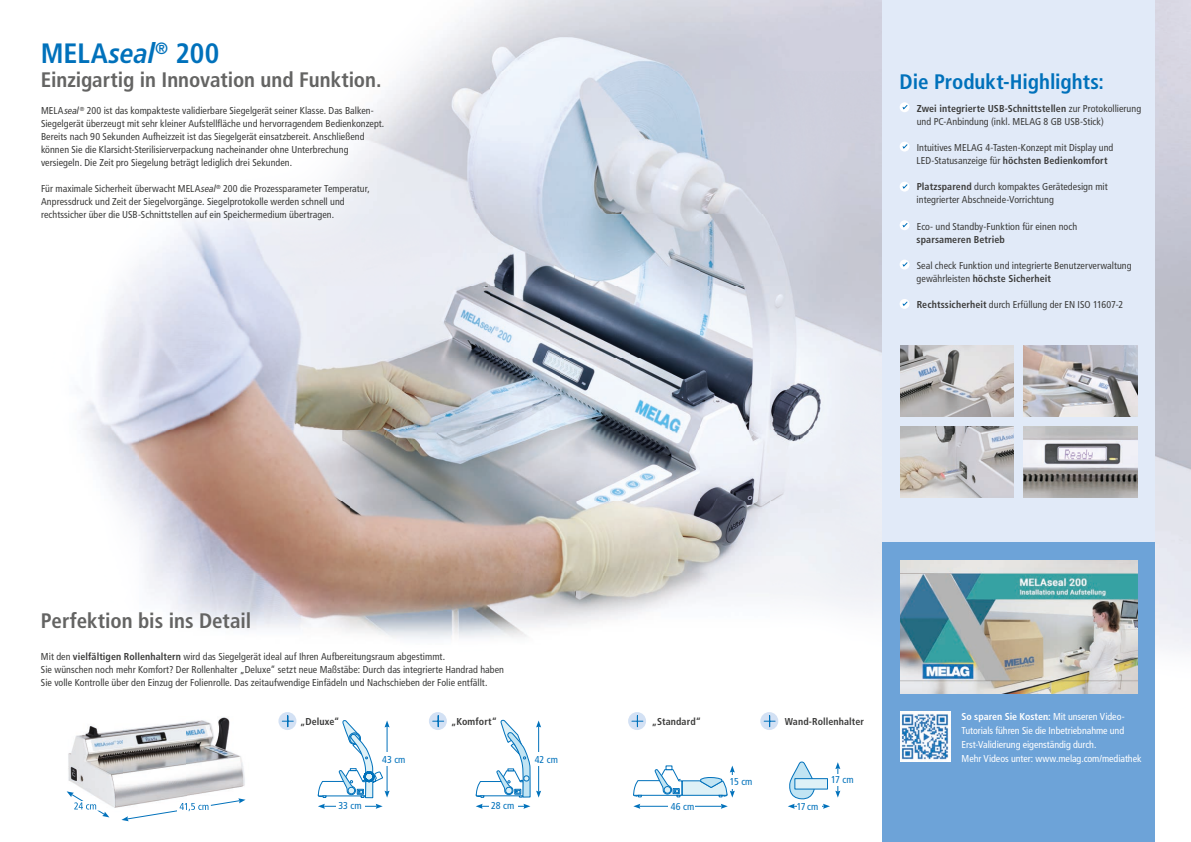
<style>
.page{position:relative;width:1191px;height:842px;background:#fff}
.page>*{position:absolute;margin:0;border:0;box-sizing:border-box;transform-origin:0 0}
.t1{font:700 condensed 28px "Frutiger LT Pro";color:#0071bb}
.t2{font:700 condensed 21px "Frutiger LT Pro";letter-spacing:-.005em;color:#646463}
.t3{font:700 condensed 21px "Frutiger LT Pro";letter-spacing:-.005em;color:#0071bb}
.t4{font:condensed 10px/13px "Frutiger LT Pro";letter-spacing:.005em;color:#3d3d3c}
.t5{font:condensed 10px/14px "Frutiger LT Pro";letter-spacing:-.005em;color:#fff}
.t6{font:700 condensed 10px "Frutiger LT Pro";letter-spacing:.01em;color:#3d3d3c}
.t7{font:condensed 10px "Frutiger LT Pro";letter-spacing:.005em;color:#0071bb}
.s1{font-style:italic}
.s2{font-weight:700}
</style>
<div class="page">
<img style="left:81px;top:0;width:801px;height:716px">
<img style="left:107px;top:788px;width:734px;height:34px">
<div style="left:882px;top:0;width:273px;height:842px;background:#e1eaf8"></div>
<div style="left:882px;top:543px;width:273px;height:299px;background:#6da3d8"></div>
<img style="left:900px;top:711px;width:50px;height:51px">
<img style="left:900px;top:560px;width:237px;height:134px">
<svg style="left:899px;top:102px;width:10px;height:10px"></svg>
<svg style="left:901px;top:104px;width:7px;height:6px"></svg>
<svg style="left:899px;top:142px;width:10px;height:10px"></svg>
<svg style="left:901px;top:143px;width:7px;height:7px"></svg>
<svg style="left:899px;top:182px;width:10px;height:10px"></svg>
<svg style="left:901px;top:183px;width:7px;height:7px"></svg>
<svg style="left:899px;top:220px;width:10px;height:10px"></svg>
<svg style="left:901px;top:222px;width:7px;height:6px"></svg>
<svg style="left:899px;top:260px;width:10px;height:10px"></svg>
<svg style="left:901px;top:261px;width:7px;height:7px"></svg>
<div style="left:899px;top:299px;width:10px;height:10px;background:#fff;border-radius:50%"></div>
<svg style="left:902px;top:301px;width:6px;height:5px"></svg>
<img style="left:1024px;top:345px;width:113px;height:71px">
<img style="left:900px;top:345px;width:113px;height:71px">
<img style="left:900px;top:427px;width:113px;height:70px">
<img style="left:1024px;top:427px;width:113px;height:70px">
<div style="left:797px;top:802px;width:24px;height:8px;background:#fff"></div>
<div style="left:760px;top:712px;width:18px;height:18px;background:#d3e1f4;border-radius:50%"></div>
<svg style="left:764px;top:716px;width:11px;height:11px"></svg>
<svg style="left:787px;top:761px;width:53px;height:48px"></svg>
<div style="left:794px;top:778px;width:33px;height:11px;background:#def1f7;border:1px solid #0071bb"></div>
<img style="left:325px;top:806px;width:51px;height:1px">
<svg style="left:318px;top:804px;width:7px;height:5px"></svg>
<svg style="left:376px;top:804px;width:7px;height:5px"></svg>
<div style="left:336px;top:802px;width:28px;height:8px;background:#fff"></div>
<div style="left:278px;top:712px;width:18px;height:18px;background:#d3e1f4;border-radius:50%"></div>
<svg style="left:282px;top:716px;width:11px;height:11px"></svg>
<svg style="left:317px;top:720px;width:72px;height:78px"></svg>
<img style="left:483px;top:806px;width:40px;height:1px">
<svg style="left:476px;top:804px;width:7px;height:5px"></svg>
<svg style="left:523px;top:804px;width:7px;height:5px"></svg>
<img style="left:538px;top:728px;width:1px;height:63px">
<div style="left:489px;top:802px;width:28px;height:8px;background:#fff"></div>
<div style="left:532px;top:752px;width:34px;height:13px;background:#fff"></div>
<div style="left:429px;top:712px;width:18px;height:18px;background:#d3e1f4;border-radius:50%"></div>
<svg style="left:433px;top:716px;width:11px;height:11px"></svg>
<svg style="left:475px;top:719px;width:55px;height:79px"></svg>
<div style="left:628px;top:712px;width:18px;height:18px;background:#d3e1f4;border-radius:50%"></div>
<svg style="left:632px;top:716px;width:11px;height:11px"></svg>
<img style="left:640px;top:806px;width:80px;height:1px">
<svg style="left:633px;top:804px;width:7px;height:5px"></svg>
<svg style="left:720px;top:804px;width:8px;height:5px"></svg>
<div style="left:668px;top:802px;width:27px;height:11px;background:#fff"></div>
<svg style="left:633px;top:766px;width:102px;height:31px"></svg>
<img style="left:128px;top:813px;width:39px;height:6px">
<svg style="left:121px;top:816px;width:8px;height:5px"></svg>
<img style="left:66px;top:717px;width:184px;height:96px">
<img style="left:72px;top:794px;width:31px;height:19px">
<svg style="left:67px;top:791px;width:7px;height:6px"></svg>
<svg style="left:101px;top:812px;width:8px;height:5px"></svg>
<img style="left:71px;top:801px;width:29px;height:9px">
<img style="left:71px;top:802px;width:25px;height:7px">
<img style="left:161px;top:800px;width:78px;height:13px">
<svg style="left:238px;top:798px;width:7px;height:5px"></svg>
<img style="left:177px;top:802px;width:34px;height:10px">
<img style="left:177px;top:803px;width:32px;height:8px">
<h1 class="t1" style="left:41px;top:37px;width:180px">MELA<span class="s1">seal</span><sup>®</sup> 200</h1>
<h2 class="t2" style="left:41px;top:67px;width:342px">Einzigartig in Innovation und Funktion.</h2>
<p class="t4" style="left:41px;top:104px;width:345px">MELA<span class="s1">seal</span><sup>®</sup> 200 ist das kompakteste validierbare Siegelgerät seiner Klasse. Das Balken-Siegelgerät überzeugt mit sehr kleiner Aufstellfläche und hervorragendem Bedienkonzept.<br>Bereits nach 90 Sekunden Aufheizzeit ist das Siegelgerät einsatzbereit. Anschließend können Sie die Klarsicht-Sterilisierverpackung nacheinander ohne Unterbrechung versiegeln. Die Zeit pro Siegelung beträgt lediglich drei Sekunden.</p>
<p class="t4" style="left:41px;top:182px;width:330px">Für maximale Sicherheit überwacht MELA<span class="s1">seal</span><sup>®</sup> 200 die Prozessparameter Temperatur,<br>Anpressdruck und Zeit der Siegelvorgänge. Siegelprotokolle werden schnell und rechtssicher über die USB-Schnittstellen auf ein Speichermedium übertragen.</p>
<h2 class="t3" style="left:899px;top:69px;width:206px">Die Produkt-Highlights:</h2>
<p class="t4" style="left:916px;top:102px;width:226px"><span class="s2">Zwei integrierte USB-Schnittstellen</span> zur Protokollierung und PC-Anbindung (inkl. MELAG 8 GB USB-Stick)</p>
<p class="t4" style="left:916px;top:141px;width:198px">Intuitives MELAG 4-Tasten-Konzept mit Display und<br>LED-Statusanzeige für <span class="s2">höchsten Bedienkomfort</span></p>
<p class="t4" style="left:916px;top:180px;width:193px"><span class="s2">Platzsparend</span> durch kompaktes Gerätedesign mit integrierter Abschneide-Vorrichtung</p>
<p class="t4" style="left:916px;top:220px;width:162px">Eco- und Standby-Funktion für einen noch</p>
<p class="t6" style="left:916px;top:233px;width:90px">sparsameren Betrieb</p>
<p class="t4" style="left:916px;top:259px;width:216px">Seal check Funktion und integrierte Benutzerverwaltung gewährleisten <span class="s2">höchste Sicherheit</span></p>
<p class="t4" style="left:916px;top:298px;width:208px"><span class="s2">Rechtssicherheit</span> durch Erfüllung der EN ISO 11607-2</p>
<h2 class="t2" style="left:41px;top:608px;width:212px">Perfektion bis ins Detail</h2>
<p class="t4" style="left:41px;top:650px;width:464px">Mit den <span class="s2">vielfältigen Rollenhaltern</span> wird das Siegelgerät ideal auf Ihren Aufbereitungsraum abgestimmt.<br>Sie wünschen noch mehr Komfort? Der Rollenhalter „Deluxe“ setzt neue Maßstäbe: Durch das integrierte Handrad haben<br>Sie volle Kontrolle über den Einzug der Folienrolle. Das zeitaufwendige Einfädeln und Nachschieben der Folie entfällt.</p>
<p class="t6" style="left:300px;top:716px;width:41px">„Deluxe“</p>
<p class="t7" style="left:382px;top:753px;width:25px">43 cm</p>
<p class="t6" style="left:451px;top:716px;width:47px">„Komfort“</p>
<p class="t7" style="left:535px;top:753px;width:25px">42 cm</p>
<p class="t6" style="left:652px;top:716px;width:50px">„Standard“</p>
<p class="t6" style="left:784px;top:716px;width:81px">Wand-Rollenhalter</p>
<p class="t5" style="left:961px;top:709px;width:181px"><span class="s2">So sparen Sie Kosten:</span> Mit unseren Video-Tutorials führen Sie die Inbetriebnahme und Erst-Validierung eigenständig durch.<br>Mehr Videos unter: www.melag.com/mediathek</p>
<p class="t7" style="left:730px;top:776px;width:24px">15 cm</p>
<p class="t7" style="left:831px;top:774px;width:24px">17 cm</p>
<p class="t7" style="left:338px;top:800px;width:25px">33 cm</p>
<p class="t7" style="left:491px;top:800px;width:25px">28 cm</p>
<p class="t7" style="left:671px;top:800px;width:25px">46 cm</p>
<p class="t7" style="left:797px;top:800px;width:23px">17 cm</p>
</div>
